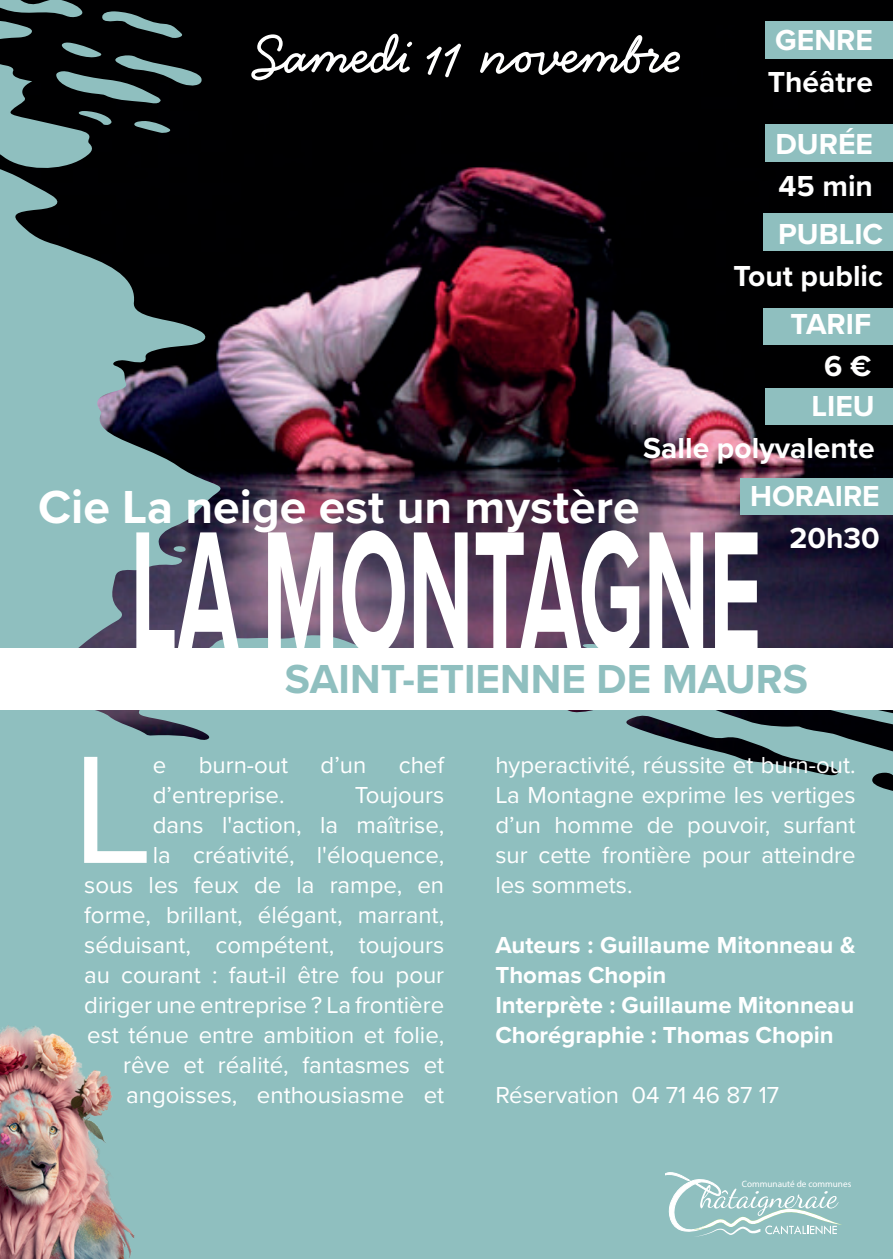
<style>
.page{position:relative;width:893px;height:1259px;background:#fff}
.page>*{position:absolute;margin:0;border:0;box-sizing:border-box;transform-origin:0 0}
.t1{font:700 180px "Proxima Nova";color:#fff;scale:.5 1}
.t2{font:159px "Proxima Nova";color:#fff}
.t3{font:700 60px "Handsome Pro";color:#fff}
.t4{font:700 48px "Proxima Nova";color:#fff}
.t5{font:700 42px "Proxima Nova";color:#8fbfbf}
.t6{font:700 30px/42px "Proxima Nova";color:#fff;text-align:right}
.t7{font:24px/30px "Proxima Nova";color:#fff;text-align:right}
.t8{font:700 24px/30px "Proxima Nova";color:#fff}
.t9{font:9.3px "Tw Cen";color:#fff}
</style>
<div class="page">
<img style="left:224px;top:0;width:669px;height:633px">
<div style="left:765px;top:21px;width:128px;height:38px;background:#8fbfbf"></div>
<div style="left:765px;top:124px;width:128px;height:38px;background:#8fbfbf"></div>
<div style="left:763px;top:213px;width:130px;height:38px;background:#8fbfbf"></div>
<div style="left:763px;top:308px;width:130px;height:36px;background:#8fbfbf"></div>
<div style="left:765px;top:388px;width:128px;height:36px;background:#8fbfbf"></div>
<div style="left:741px;top:478px;width:152px;height:36px;background:#8fbfbf"></div>
<svg style="left:0;top:0;width:224px;height:633px;background:#4f666a"></svg>
<svg style="left:56px;top:11px;width:146px;height:93px;background:#263434"></svg>
<svg style="left:133px;top:121px;width:38px;height:12px"></svg>
<svg style="left:79px;top:111px;width:33px;height:14px"></svg>
<svg style="left:174px;top:546px;width:12px;height:6px"></svg>
<div style="left:0;top:633px;width:893px;height:626px;background:#8fbfbf"></div>
<svg style="left:628px;top:710px;width:265px;height:47px;background:#536e71"></svg>
<svg style="left:582px;top:643px;width:22px;height:5px"></svg>
<div style="left:0;top:648px;width:893px;height:62px;background:#fff"></div>
<svg style="left:665px;top:1169px;width:177px;height:68px;background:#a1c9c9"></svg>
<img style="left:0;top:1001px;width:155px;height:258px">
<p class="t6" style="left:768px;top:18px;width:107px;text-align:left">GENRE<br>Théâtre</p>
<p class="t6" style="left:775px;top:122px;width:99px;text-align:left">DURÉE<br>45 min</p>
<p class="t6" style="left:734px;top:212px;width:151px">PUBLIC<br>Tout public</p>
<p class="t6" style="left:643px;top:303px;width:233px;line-height:41.1px">TARIF<br>6 €<br>LIEU<br>Salle polyvalente</p>
<p class="t6" style="left:750px;top:474px;width:131px">HORAIRE<br>20h30</p>
<h3 class="t3" style="left:253px;top:19px;width:430px">Samedi 11 novembre</h3>
<h3 class="t4" style="left:38px;top:472px;width:603px">Cie La neige est un mystère</h3>
<h1 class="t1" style="left:130px;top:458px;width:1264px">LA MONTAGNE</h1>
<h3 class="t5" style="left:285px;top:648px;width:525px">SAINT-ETIENNE DE MAURS</h3>
<h2 class="t2" style="left:72px;top:691px;width:83px">L</h2>
<p class="t7" style="left:153px;top:749px;width:15px">e</p>
<p class="t7" style="left:199px;top:749px;width:91px">burn-out</p>
<p class="t7" style="left:321px;top:749px;width:47px">d’un</p>
<p class="t7" style="left:399px;top:749px;width:47px">chef</p>
<p class="t7" style="left:153px;top:779px;width:133px">d’entreprise.</p>
<p class="t7" style="left:84px;top:779px;width:362px">Toujours<br>dans l'action, la maîtrise,<br>la créativité, l'éloquence,<br>sous les feux de la rampe, en forme, brillant, élégant, marrant, séduisant, compétent, toujours au courant : faut-il être fou pour diriger une entreprise ? La frontière est ténue entre ambition et folie, rêve et réalité, fantasmes et angoisses, enthousiasme et</p>
<p class="t7" style="left:495px;top:749px;width:362px;text-align:justify">hyperactivité, réussite et burn-out.<br>La Montagne exprime les vertiges d’un homme de pouvoir, surfant sur cette frontière pour atteindre les sommets.</p>
<p class="t8" style="left:495px;top:929px;width:362px">Auteurs : Guillaume Mitonneau &amp;<br>Thomas Chopin<br>Interprète : Guillaume Mitonneau<br>Chorégraphie : Thomas Chopin</p>
<p class="t7" style="left:495px;top:1079px;width:285px">Réservation 04 71 46 87 17</p>
<p class="t9" style="left:742px;top:1177px;width:111px">Communauté de communes</p>
</div>
